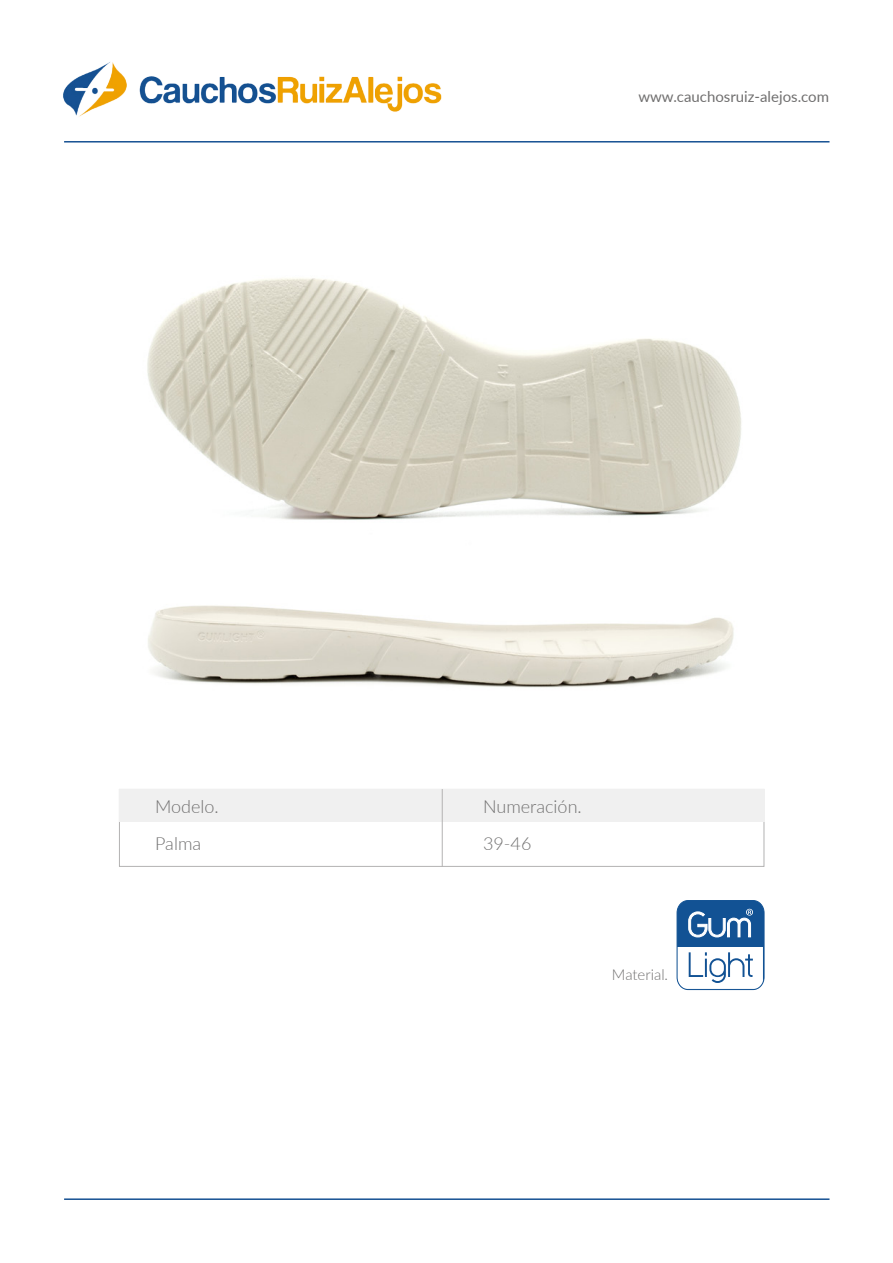
<style>
.page{position:relative;width:893px;height:1263px;background:#fff}
.page>*{position:absolute;margin:0;border:0;box-sizing:border-box;transform-origin:0 0}
.t1{font:300 18px "Lato";color:#706f6f}
.t2{font:15px "Lato";color:#706f6f}
.t3{font:300 15px "Lato";color:#706f6f}
</style>
<div class="page">
<img style="left:63px;top:62px;width:379px;height:55px">
<hr style="left:64px;top:141px;width:765px;height:2px;background:#165193">
<hr style="left:64px;top:1198px;width:765px;height:2px;background:#165193">
<div style="left:677px;top:900px;width:87px;height:89px;background:#125294;border-radius:12px"></div>
<div style="left:677px;top:947px;width:86px;height:42px;background:#fff"></div>
<svg style="left:688px;top:909px;width:65px;height:28px"></svg>
<svg style="left:689px;top:952px;width:64px;height:31px"></svg>
<div style="left:677px;top:900px;width:87px;height:90px;border:1px solid #125294;border-radius:12px"></div>
<img style="left:147px;top:278px;width:594px;height:410px">
<div style="left:119px;top:789px;width:645px;height:78px;border:1px solid #b3b2b2"></div>
<div style="left:119px;top:789px;width:645px;height:33px;background:#f0f0f0"></div>
<hr style="left:442px;top:789px;width:1px;height:78px;background:#b3b2b2">
<p class="t2" style="left:638px;top:86px;width:192px">www.cauchosruiz-alejos.com</p>
<p class="t1" style="left:155px;top:794px;width:65px">Modelo.</p>
<p class="t1" style="left:155px;top:831px;width:47px">Palma</p>
<p class="t1" style="left:483px;top:794px;width:100px">Numeración.</p>
<p class="t1" style="left:483px;top:831px;width:50px">39-46</p>
<p class="t3" style="left:612px;top:964px;width:58px">Material.</p>
</div>
